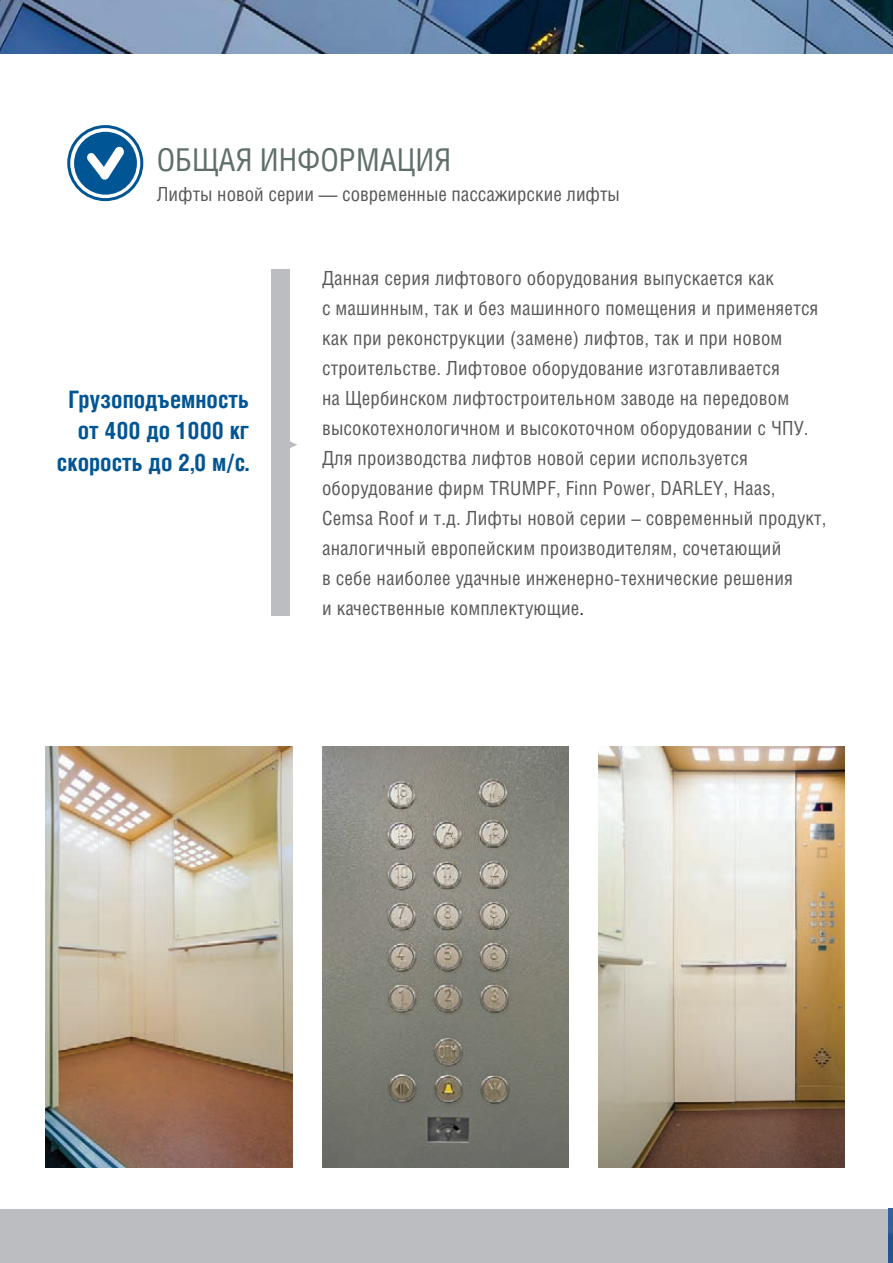
<style>
.page{position:relative;width:893px;height:1263px;background:#fff}
.page>*{position:absolute;margin:0;border:0;box-sizing:border-box;transform-origin:0 0}
.t1{font:31.5px "Helios Cond";color:#5e6f67}
.t2{font:700 24px/31.5px "Helios Cond";color:#005595;text-align:right}
.t3{font:19.5px/30px "Helios Cond";letter-spacing:.01em;color:#57585a}
.s1{color:#231f20}
</style>
<div class="page">
<div style="left:74px;top:132px;width:63px;height:63px;background:#005595;border-radius:50%"></div>
<div style="left:67px;top:125px;width:76px;height:76px;border:3px solid #005595;border-radius:50%"></div>
<svg style="left:87px;top:146px;width:37px;height:34px"></svg>
<svg style="left:289px;top:382px;width:8px;height:120px"></svg>
<div style="left:0;top:1209px;width:889px;height:54px;background:#bcbdc0"></div>
<img style="left:46px;top:746px;width:247px;height:421px">
<img style="left:598px;top:746px;width:247px;height:421px">
<img style="left:322px;top:746px;width:247px;height:421px">
<div style="left:271px;top:270px;width:18px;height:345px;background:#bcbdc0"></div>
<img style="left:888px;top:1209px;width:5px;height:54px">
<img style="left:0;top:0;width:893px;height:54px">
<h1 class="t1" style="left:157px;top:141px;width:296px">ОБЩАЯ ИНФОРМАЦИЯ</h1>
<p class="t3" style="left:157px;top:179px;width:465px">Лифты новой серии — современные пассажирские лифты</p>
<p class="t2" style="left:57px;top:383px;width:194px">Грузоподъемность от 400 до 1000 кг скорость до 2,0 м/с.</p>
<p class="t3" style="left:322px;top:263px;width:506px">Данная серия лифтового оборудования выпускается как<br>с машинным, так и без машинного помещения и применяется как при реконструкции (замене) лифтов, так и при новом строительстве. Лифтовое оборудование изготавливается<br>на Щербинском лифтостроительном заводе на передовом высокотехнологичном и высокоточном оборудовании с ЧПУ.<br>Для производства лифтов новой серии используется оборудование фирм TRUMPF, Finn Power, DARLEY, Haas, Cemsa Roof и т.д. Лифты новой серии – современный продукт, аналогичный европейским производителям, сочетающий<br>в себе наиболее удачные инженерно-технические решения<br>и качественные комплектующие<span class="s1">.</span></p>
</div>
